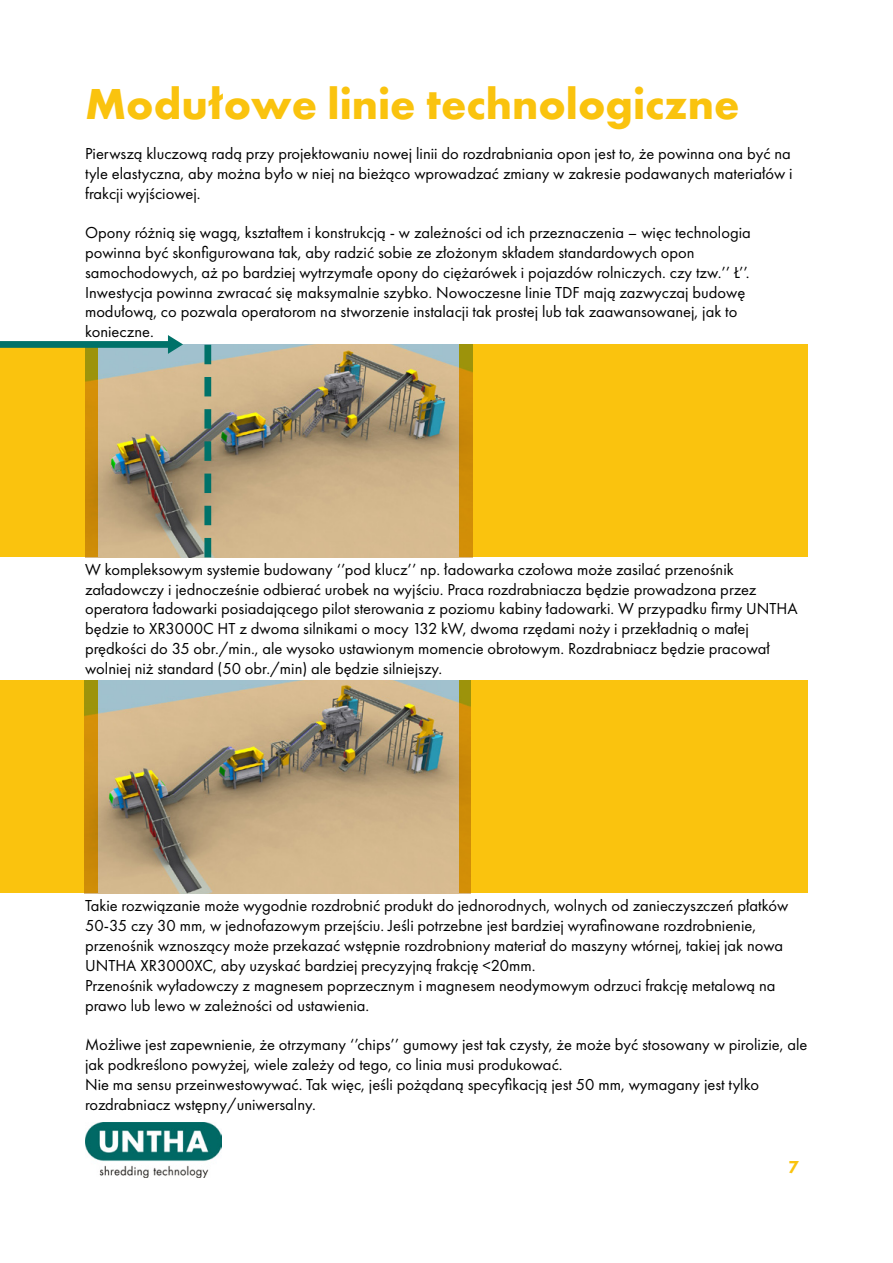
<style>
.page{position:relative;width:893px;height:1263px;background:#fff}
.page>*{position:absolute;margin:0;border:0;box-sizing:border-box;transform-origin:0 0}
.t1{font:700 45px "Futura PT";color:#fac30e}
.t2{font:800 18px "Futura PT";color:#fac30e}
.t3{font:16.5px/19.8px "Futura PT";color:#000}
</style>
<div class="page">
<img style="left:85px;top:1122px;width:137px;height:56px">
<img style="left:97px;top:345px;width:362px;height:212px">
<div style="left:0;top:344px;width:97px;height:213px;background:#fac30e"></div>
<svg style="left:204px;top:345px;width:7px;height:212px"></svg>
<div style="left:0;top:341px;width:175px;height:7px;background:#007269"></div>
<svg style="left:168px;top:335px;width:15px;height:19px"></svg>
<img style="left:97px;top:680px;width:362px;height:213px">
<div style="left:0;top:680px;width:97px;height:213px;background:#fac30e"></div>
<div style="left:459px;top:344px;width:349px;height:213px;background:#fac30e"></div>
<div style="left:459px;top:680px;width:349px;height:213px;background:#fac30e"></div>
<h1 class="t1" style="left:85px;top:75px;width:656px">Modułowe linie technologiczne</h1>
<p class="t3" style="left:85px;top:143px;width:709px;text-align:justify">Pierwszą kluczową radą przy projektowaniu nowej linii do rozdrabniania opon jest to, że powinna ona być na tyle elastyczna, aby można było w niej na bieżąco wprowadzać zmiany w zakresie podawanych materiałów i frakcji wyjściowej.</p>
<p class="t3" style="left:85px;top:223px;width:667px">Opony różnią się wagą, kształtem i konstrukcją - w zależności od ich przeznaczenia – więc technologia powinna być skonfigurowana tak, aby radzić sobie ze złożonym składem standardowych opon samochodowych, aż po bardziej wytrzymałe opony do ciężarówek i pojazdów rolniczych. czy tzw.’’ Ł’’.<br>Inwestycja powinna zwracać się maksymalnie szybko. Nowoczesne linie TDF mają zazwyczaj budowę modułową, co pozwala operatorom na stworzenie instalacji tak prostej lub tak zaawansowanej, jak to konieczne.</p>
<p class="t3" style="left:85px;top:559px;width:714px">W kompleksowym systemie budowany ‘’pod klucz’’ np. ładowarka czołowa może zasilać przenośnik załadowczy i jednocześnie odbierać urobek na wyjściu. Praca rozdrabniacza będzie prowadzona przez operatora ładowarki posiadającego pilot sterowania z poziomu kabiny ładowarki. W przypadku firmy UNTHA będzie to XR3000C HT z dwoma silnikami o mocy 132 kW, dwoma rzędami noży i przekładnią o małej prędkości do 35 obr./min., ale wysoko ustawionym momencie obrotowym. Rozdrabniacz będzie pracował wolniej niż standard (50 obr./min) ale będzie silniejszy.</p>
<p class="t3" style="left:85px;top:896px;width:705px">Takie rozwiązanie może wygodnie rozdrobnić produkt do jednorodnych, wolnych od zanieczyszczeń płatków 50-35 czy 30 mm, w jednofazowym przejściu. Jeśli potrzebne jest bardziej wyrafinowane rozdrobnienie, przenośnik wznoszący może przekazać wstępnie rozdrobniony materiał do maszyny wtórnej, takiej jak nowa UNTHA XR3000XC, aby uzyskać bardziej precyzyjną frakcję &lt;20mm.<br>Przenośnik wyładowczy z magnesem poprzecznym i magnesem neodymowym odrzuci frakcję metalową na prawo lub lewo w zależności od ustawienia.</p>
<p class="t3" style="left:85px;top:1034px;width:724px">Możliwe jest zapewnienie, że otrzymany ‘’chips’’ gumowy jest tak czysty, że może być stosowany w pirolizie, ale jak podkreślono powyżej, wiele zależy od tego, co linia musi produkować.<br>Nie ma sensu przeinwestowywać. Tak więc, jeśli pożądaną specyfikacją jest 50 mm, wymagany jest tylko rozdrabniacz wstępny/uniwersalny.</p>
<p class="t2" style="left:788px;top:1156px;width:12px">7</p>
</div>
